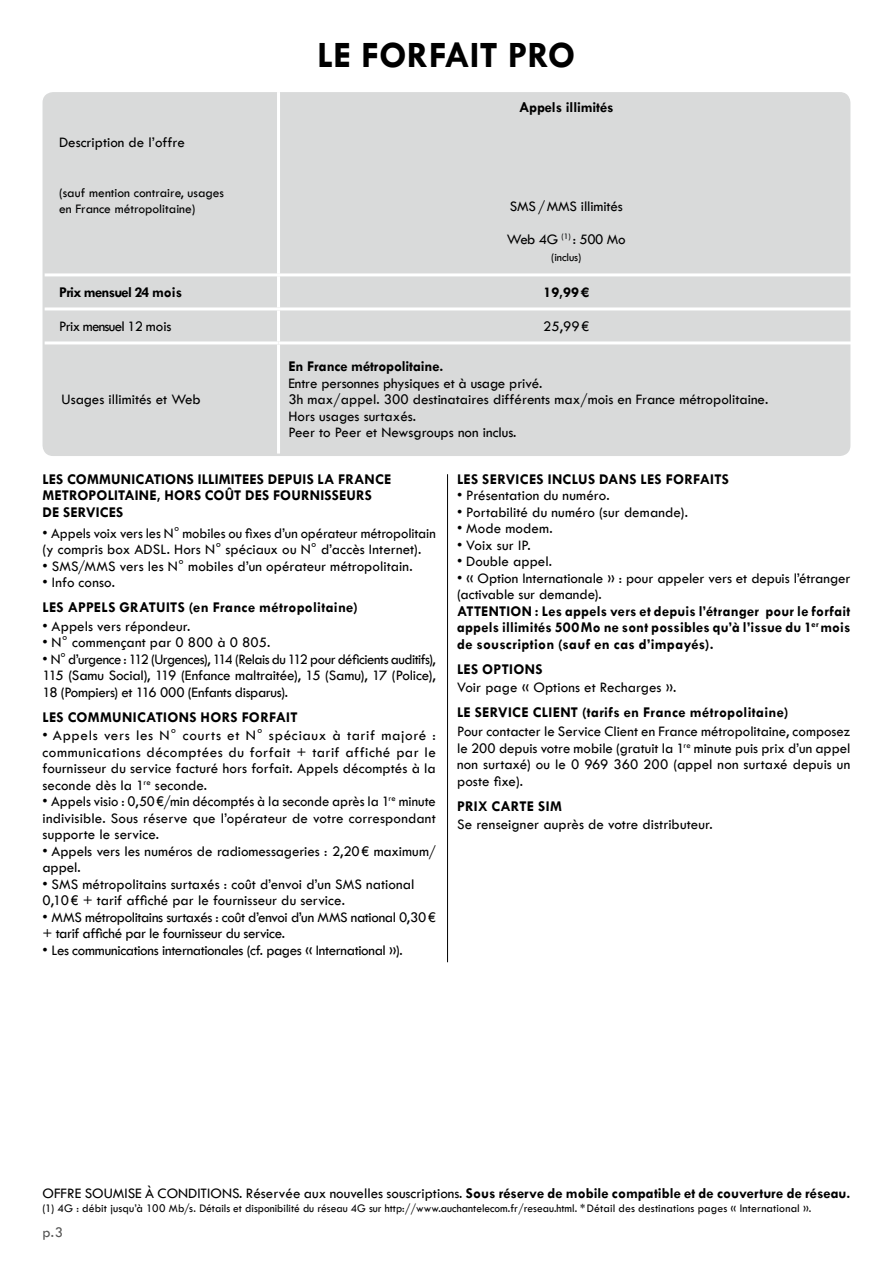
<style>
.page{position:relative;width:893px;height:1263px;background:#fff}
.page>*{position:absolute;margin:0;border:0;box-sizing:border-box;transform-origin:0 0}
.t1{font:700 37.5px "Tw Cen";color:#000}
.t2{font:15px/16.5px "Tw Cen";color:#000}
.t3{font:700 15px/16.5px "Tw Cen";letter-spacing:.01em;color:#000}
.t4{font:15px/16.5px "Tw Cen";letter-spacing:-.025em;color:#000}
.t5{font:700 15px "Tw Cen";letter-spacing:-.01em;color:#000}
.t6{font:700 15px "Tw Cen";letter-spacing:-.05em;color:#000}
.t7{font:15px "Tw Cen";letter-spacing:-.05em;color:#000}
.t8{font:15px "Tw Cen";color:#565655}
.t9{font:13.5px/16.5px "Tw Cen";color:#000}
.t10{font:12px "Tw Cen";color:#000}
.s1{font-weight:700}
</style>
<div class="page">
<div style="left:43px;top:92px;width:807px;height:364px;background:#d9dada;border-radius:11px"></div>
<hr style="left:447px;top:474px;width:1px;height:488px;background:#000">
<hr style="left:45px;top:273px;width:235px;height:3px;background:#fff">
<hr style="left:45px;top:307px;width:235px;height:3px;background:#fff">
<hr style="left:45px;top:341px;width:234px;height:3px;background:#fff">
<hr style="left:279px;top:341px;width:574px;height:3px;background:#fff">
<hr style="left:277px;top:273px;width:576px;height:3px;background:#fff">
<hr style="left:280px;top:307px;width:573px;height:3px;background:#fff">
<hr style="left:277px;top:92px;width:3px;height:181px;background:#fff">
<hr style="left:277px;top:276px;width:3px;height:31px;background:#fff">
<hr style="left:277px;top:310px;width:3px;height:31px;background:#fff">
<hr style="left:277px;top:344px;width:3px;height:109px;background:#fff">
<h1 class="t1" style="left:317px;top:32px;width:260px">LE FORFAIT PRO</h1>
<p class="t2" style="left:59px;top:134px;width:127px">Description de l’offre</p>
<p class="t9" style="left:59px;top:184px;width:166px">(sauf mention contraire, usages en France métropolitaine)</p>
<p class="t5" style="left:519px;top:99px;width:96px">Appels illimités</p>
<p class="t2" style="left:510px;top:198px;width:114px">SMS/MMS illimités</p>
<p class="t4" style="left:507px;top:231px;width:120px">Web 4G <sup>(1)</sup> : 500 Mo</p>
<p class="t10" style="left:551px;top:250px;width:32px">(inclus)</p>
<p class="t6" style="left:59px;top:283px;width:125px">Prix mensuel 24 mois</p>
<p class="t3" style="left:543px;top:284px;width:47px">19,99€</p>
<p class="t7" style="left:59px;top:317px;width:114px">Prix mensuel 12 mois</p>
<p class="t2" style="left:543px;top:318px;width:48px">25,99€</p>
<p class="t2" style="left:62px;top:391px;width:141px">Usages illimités et Web</p>
<p class="t5" style="left:288px;top:357px;width:156px">En France métropolitaine.</p>
<p class="t2" style="left:288px;top:375px;width:481px">Entre personnes physiques et à usage privé.<br>3h max/appel. 300 destinataires différents max/mois en France métropolitaine.<br>Hors usages surtaxés.<br>Peer to Peer et Newsgroups non inclus.</p>
<p class="t3" style="left:43px;top:470px;width:350px">LES COMMUNICATIONS ILLIMITEES DEPUIS LA FRANCE<br>METROPOLITAINE, HORS COÛT DES FOURNISSEURS<br>DE SERVICES</p>
<p class="t2" style="left:43px;top:524px;width:395px">• Appels voix vers les N° mobiles ou fixes d’un opérateur métropolitain (y compris box ADSL. Hors N° spéciaux ou N° d’accès Internet).</p>
<p class="t2" style="left:43px;top:557px;width:372px">• SMS/MMS vers les N° mobiles d’un opérateur métropolitain.</p>
<p class="t2" style="left:43px;top:574px;width:74px">• Info conso.</p>
<p class="t3" style="left:43px;top:599px;width:317px">LES APPELS GRATUITS (en France métropolitaine)</p>
<p class="t2" style="left:43px;top:618px;width:150px">• Appels vers répondeur.</p>
<p class="t2" style="left:43px;top:634px;width:229px">• N° commençant par 0 800 à 0 805.</p>
<p class="t2" style="left:43px;top:651px;width:395px;text-align:justify">• N° d’urgence : 112 (Urgences), 114 (Relais du 112 pour déficients auditifs), 115 (Samu Social), 119 (Enfance maltraitée), 15 (Samu), 17 (Police), 18 (Pompiers) et 116 000 (Enfants disparus).</p>
<p class="t3" style="left:43px;top:708px;width:256px">LES COMMUNICATIONS HORS FORFAIT</p>
<p class="t2" style="left:43px;top:727px;width:395px;text-align:justify">• Appels vers les N° courts et N° spéciaux à tarif majoré : communications décomptées du forfait + tarif affiché par le fournisseur du service facturé hors forfait. Appels décomptés à la seconde dès la 1<sup>re</sup> seconde.</p>
<p class="t2" style="left:43px;top:793px;width:395px;text-align:justify">• Appels visio : 0,50€/min décomptés à la seconde après la 1<sup>re</sup> minute indivisible. Sous réserve que l’opérateur de votre correspondant supporte le service.</p>
<p class="t2" style="left:43px;top:843px;width:395px">• Appels vers les numéros de radiomessageries : 2,20€ maximum/ appel.</p>
<p class="t2" style="left:43px;top:876px;width:373px">• SMS métropolitains surtaxés : coût d’envoi d’un SMS national<br>0,10€ + tarif affiché par le fournisseur du service.</p>
<p class="t4" style="left:43px;top:909px;width:395px">• MMS métropolitains surtaxés : coût d’envoi d’un MMS national 0,30€ + tarif affiché par le fournisseur du service.</p>
<p class="t4" style="left:43px;top:942px;width:362px">• Les communications internationales (cf. pages « International »).</p>
<p class="t3" style="left:457px;top:470px;width:273px">LES SERVICES INCLUS DANS LES FORFAITS</p>
<p class="t2" style="left:457px;top:487px;width:154px">• Présentation du numéro.</p>
<p class="t2" style="left:457px;top:504px;width:232px">• Portabilité du numéro (sur demande).</p>
<p class="t2" style="left:457px;top:520px;width:97px">• Mode modem.</p>
<p class="t2" style="left:457px;top:537px;width:75px">• Voix sur IP.</p>
<p class="t2" style="left:457px;top:553px;width:97px">• Double appel.</p>
<p class="t2" style="left:457px;top:570px;width:395px">• « Option Internationale » : pour appeler vers et depuis l’étranger (activable sur demande).</p>
<p class="t3" style="left:457px;top:602px;width:395px;text-align:justify">ATTENTION : Les appels vers et depuis l’étranger pour le forfait appels illimités 500Mo ne sont possibles qu’à l’issue du 1<sup>er</sup> mois de souscription (sauf en cas d’impayés).</p>
<p class="t3" style="left:457px;top:660px;width:87px">LES OPTIONS</p>
<p class="t2" style="left:457px;top:679px;width:221px">Voir page « Options et Recharges ».</p>
<p class="t3" style="left:457px;top:704px;width:333px">LE SERVICE CLIENT (tarifs en France métropolitaine)</p>
<p class="t2" style="left:457px;top:723px;width:395px;text-align:justify">Pour contacter le Service Client en France métropolitaine, composez le 200 depuis votre mobile (gratuit la 1<sup>re</sup> minute puis prix d’un appel non surtaxé) ou le 0 969 360 200 (appel non surtaxé depuis un poste fixe).</p>
<p class="t3" style="left:457px;top:797px;width:106px">PRIX CARTE SIM</p>
<p class="t2" style="left:457px;top:816px;width:257px">Se renseigner auprès de votre distributeur.</p>
<p class="t2" style="left:43px;top:1185px;width:809px">OFFRE SOUMISE À CONDITIONS. Réservée aux nouvelles souscriptions. <span class="s1">Sous réserve de mobile compatible et de couverture de réseau.</span></p>
<p class="t10" style="left:43px;top:1201px;width:770px">(1) 4G : débit jusqu’à 100 Mb/s. Détails et disponibilité du réseau 4G sur http://www.auchantelecom.fr/reseau.html. *Détail des destinations pages « International ».</p>
<p class="t8" style="left:43px;top:1224px;width:22px">p.3</p>
</div>
